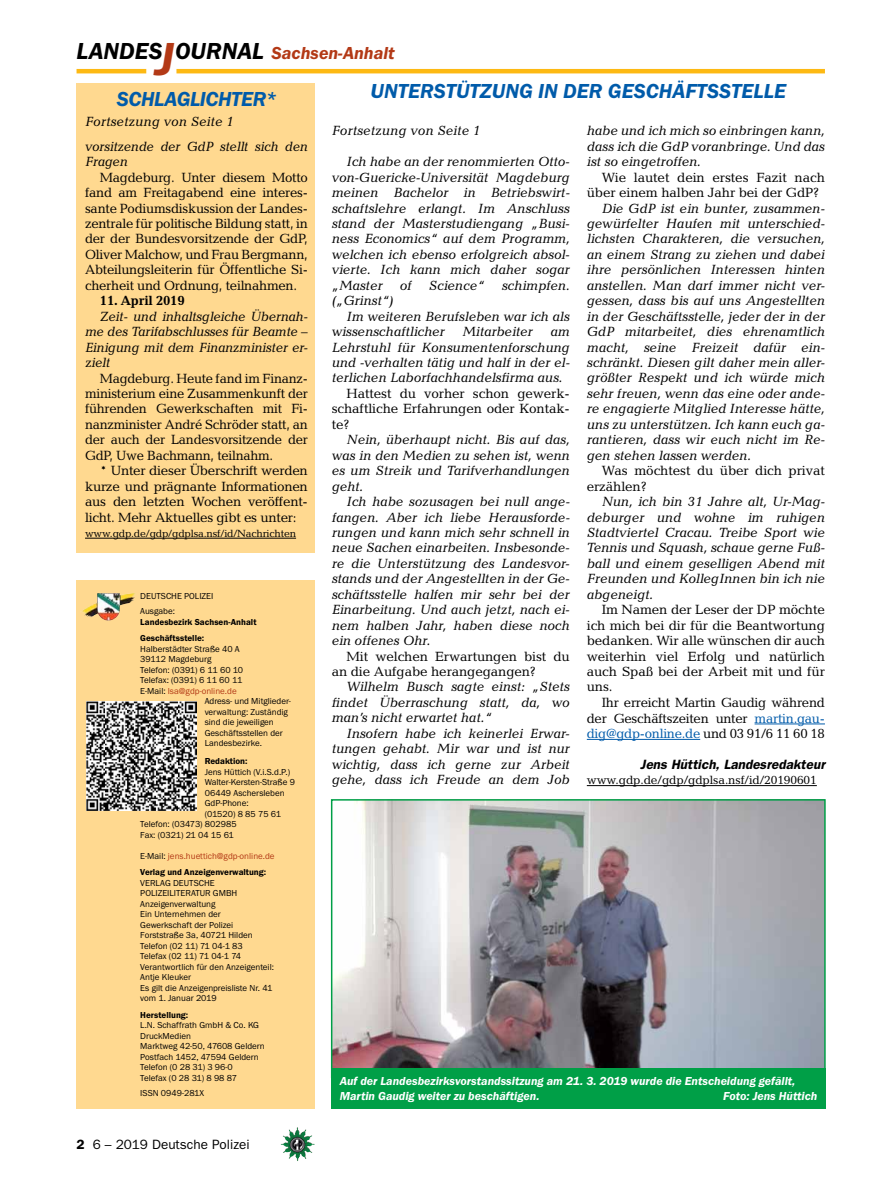
<style>
.page{position:relative;width:893px;height:1191px;background:#fff}
.page>*{position:absolute;margin:0;border:0;box-sizing:border-box;transform-origin:0 0}
.t1{font:italic 600 21px "Franklin Gothic Itc T";color:#005baa}
.t2{font:italic 600 21px "Franklin Gothic Itc T";letter-spacing:-.02em;color:#005baa}
.t3{font:italic 600 18px "Franklin Gothic Itc T";color:#b33916}
.t4{font:italic 13.5px/15.5px "Candida";letter-spacing:-.01em;color:#000;text-align:justify}
.t5{font:13.5px/15.5px "Candida";letter-spacing:-.01em;color:#000;text-align:justify}
.t6{font:italic 600 13.5px "Franklin Gothic";color:#000}
.t7{font:13.5px "Franklin Gothic";color:#000}
.t8{font:700 13.5px "Candida";letter-spacing:-.02em;color:#000}
.t9{font:italic 600 12px/15px "Franklin Gothic Itc T";color:#fff}
.t10{font:12px "Candida";letter-spacing:-.01em;color:#000}
.t11{font:10.5px "Candida";letter-spacing:-.02em;color:#000}
.t12{font:9px/10.5px "Franklin Gothic Itc T";color:#000}
.t13{font:600 9px/16.5px "Franklin Gothic Itc T";color:#000}
.t14{font:9px "Franklin Gothic Itc T";color:#b33916}
.s1{font-size:24px;color:#000}
.s2{font-size:48px}
.s3{color:#000}
.s4{font-weight:400}
.s5{font-weight:400;color:#b33916}
.s6{font-weight:600}
.s7{color:#005baa}
</style>
<div class="page">
<hr style="left:77px;top:69px;width:69px;height:4px;background:#fdb913">
<hr style="left:176px;top:69px;width:649px;height:4px;background:#fdb913">
<img style="left:281px;top:1128px;width:16px;height:24px">
<div style="left:77px;top:580px;width:238px;height:529px;background:#ffd990"></div>
<img style="left:82px;top:593px;width:53px;height:19px">
<img style="left:87px;top:701px;width:109px;height:110px">
<hr style="left:755px;top:723px;width:70px;height:1px;background:#005baa">
<hr style="left:587px;top:739px;width:113px;height:1px;background:#005baa">
<hr style="left:587px;top:785px;width:230px;height:1px;background:#000">
<img style="left:334px;top:802px;width:489px;height:266px">
<div style="left:331px;top:799px;width:495px;height:279px;border:2px solid #009f47"></div>
<div style="left:77px;top:83px;width:238px;height:469px;background:#ffd990"></div>
<hr style="left:85px;top:538px;width:211px;height:1px;background:#000">
<div style="left:331px;top:1068px;width:495px;height:41px;background:#009f47"></div>
<h2 class="t3" style="left:77px;top:42px;width:320px"><span class="s1">LANDES</span><span class="s2">J</span><span class="s1">OURNAL</span> Sachsen-Anhalt</h2>
<h1 class="t2" style="left:117px;top:87px;width:161px">Schlaglichter*</h1>
<p class="t4" style="left:85px;top:110px;width:224px;line-height:24.2px">Fortsetzung von Seite 1<br>vorsitzende der GdP stellt sich den</p>
<p class="t4" style="left:85px;top:154px;width:44px">Fragen</p>
<p class="t5" style="left:85px;top:169px;width:224px;text-indent:15px">Magdeburg. Unter diesem Motto fand am Freitagabend eine interes&shy;sante Podiumsdiskussion der Landes&shy;zentrale für politische Bildung statt, in der der Bundesvorsitzende der GdP, Oliver Malchow, und Frau Bergmann, Abteilungsleiterin für Öffentliche Si&shy;cherheit und Ordnung, teilnahmen.</p>
<p class="t8" style="left:100px;top:293px;width:86px">11. April 2019</p>
<p class="t4" style="left:85px;top:308px;width:224px;text-indent:15px">Zeit- und inhaltsgleiche Übernah&shy;me des Tarifabschlusses für Beamte – Einigung mit dem Finanzminister er&shy;zielt</p>
<p class="t5" style="left:85px;top:370px;width:224px;text-indent:15px">Magdeburg. Heute fand im Finanz&shy;ministerium eine Zusammenkunft der führenden Gewerkschaften mit Fi&shy;nanzminister André Schröder statt, an der auch der Landesvorsitzende der GdP, Uwe Bachmann, teilnahm.</p>
<p class="t5" style="left:85px;top:463px;width:224px;text-indent:15px">* Unter dieser Überschrift werden kurze und prägnante Informationen aus den letzten Wochen veröffent&shy;licht. Mehr Aktuelles gibt es unter:</p>
<p class="t11" style="left:85px;top:527px;width:213px">www.gdp.de/gdp/gdplsa.nsf/id/Nachrichten</p>
<p class="t12" style="left:140px;top:589px;width:75px;line-height:14.7px">DEUTSCHE POLIZEI<br>Ausgabe:</p>
<p class="t13" style="left:140px;top:613px;width:118px">Landesbezirk Sachsen-Anhalt<br>Geschäftsstelle:</p>
<p class="t12" style="left:140px;top:643px;width:101px">Halberstädter Straße 40 A</p>
<p class="t12" style="left:140px;top:653px;width:73px">39112 Magdeburg</p>
<p class="t12" style="left:140px;top:664px;width:104px">Telefon: (0391) 6 11 60 10</p>
<p class="t12" style="left:140px;top:674px;width:104px">Telefax: (0391) 6 11 60 11</p>
<p class="t14" style="left:140px;top:685px;width:98px"><span class="s3">E-Mail:</span> lsa@gdp-online.de</p>
<p class="t12" style="left:205px;top:695px;width:88px">Adress- und Mitglieder-</p>
<p class="t12" style="left:205px;top:706px;width:85px">verwaltung: Zuständig</p>
<p class="t12" style="left:205px;top:716px;width:71px">sind die jeweiligen</p>
<p class="t12" style="left:205px;top:727px;width:80px">Geschäftsstellen der</p>
<p class="t12" style="left:205px;top:737px;width:59px">Landesbezirke.</p>
<p class="t13" style="left:205px;top:752px;width:44px">Redaktion:</p>
<p class="t12" style="left:205px;top:766px;width:87px">Jens Hüttich (V.i.S.d.P.)</p>
<p class="t12" style="left:205px;top:776px;width:92px">Walter-Kersten-Straße 9</p>
<p class="t12" style="left:205px;top:787px;width:81px">06449 Aschersleben</p>
<p class="t12" style="left:205px;top:797px;width:46px">GdP-Phone:</p>
<p class="t12" style="left:205px;top:808px;width:78px">(01520) 8 85 75 61</p>
<p class="t12" style="left:140px;top:818px;width:98px">Telefon: (03473) 802985</p>
<p class="t12" style="left:140px;top:829px;width:95px">Fax: (0321) 21 04 15 61</p>
<p class="t13" style="left:140px;top:847px;width:136px"><span class="s4">E-Mail:</span> <span class="s5">jens.huettich@gdp-online.de<br></span>Verlag und Anzeigenverwaltung:</p>
<p class="t12" style="left:140px;top:877px;width:135px">VERLAG DEUTSCHE<br>POLIZEILITERATUR GMBH<br>Anzeigenverwaltung<br>Ein Unternehmen der<br>Gewerkschaft der Polizei<br>Forststraße 3a, 40721 Hilden<br>Telefon (02 11) 71 04-1 83<br>Telefax (02 11) 71 04-1 74<br>Verantwortlich für den Anzeigenteil:<br>Antje Kleuker<br>Es gilt die Anzeigenpreisliste Nr. 41 vom 1. Januar 2019</p>
<p class="t13" style="left:140px;top:1006px;width:50px">Herstellung:</p>
<p class="t12" style="left:140px;top:1019px;width:126px">L.N. Schaffrath GmbH &amp; Co. KG<br>DruckMedien<br>Marktweg 42-50, 47608 Geldern<br>Postfach 1452, 47594 Geldern<br>Telefon (0 28 31) 3 96-0<br>Telefax (0 28 31) 8 98 87</p>
<p class="t12" style="left:140px;top:1087px;width:65px">ISSN 0949-281X</p>
<p class="t7" style="left:77px;top:1136px;width:175px"><span class="s6">2</span> 6 – 2019 Deutsche Polizei</p>
<h1 class="t1" style="left:371px;top:79px;width:417px">Unterstützung in der Geschäftss telle</h1>
<p class="t4" style="left:332px;top:123px;width:150px">Fortsetzung von Seite 1</p>
<p class="t4" style="left:332px;top:154px;width:240px;text-indent:15px">Ich habe an der renommierten Otto&shy;von-Guericke-Universität Magdeburg meinen Bachelor in Betriebswirt&shy;schaftslehre erlangt. Im Anschluss stand der Masterstudiengang „Busi&shy;ness Economics“ auf dem Programm, welchen ich ebenso erfolgreich absol&shy;vierte. Ich kann mich daher sogar „Master</p>
<p class="t4" style="left:400px;top:277px;width:13px">of</p>
<p class="t4" style="left:429px;top:277px;width:57px">Science“</p>
<p class="t4" style="left:502px;top:277px;width:70px">schimpfen.</p>
<p class="t4" style="left:332px;top:293px;width:64px">(„Grinst“)</p>
<p class="t4" style="left:347px;top:308px;width:225px">Im weiteren Berufsleben war ich als</p>
<p class="t4" style="left:332px;top:324px;width:115px">wissenschaftlicher</p>
<p class="t4" style="left:462px;top:324px;width:72px">Mitarbeiter</p>
<p class="t4" style="left:332px;top:324px;width:240px;text-indent:219px">am Lehrstuhl für Konsumentenforschung und -verhalten tätig und half in der el&shy;terlichen Laborfachhandelsfirma aus.</p>
<p class="t5" style="left:332px;top:386px;width:240px;text-indent:15px">Hattest du vorher schon gewerk&shy;schaftliche Erfahrungen oder Kontak&shy;te?</p>
<p class="t4" style="left:332px;top:432px;width:240px;text-indent:15px">Nein, überhaupt nicht. Bis auf das, was in den Medien zu sehen ist, wenn es um Streik und Tarifverhandlungen geht.</p>
<p class="t4" style="left:332px;top:493px;width:240px;text-indent:15px">Ich habe sozusagen bei null ange&shy;fangen. Aber ich liebe Herausforde&shy;rungen und kann mich sehr schnell in neue Sachen einarbeiten. Insbesonde&shy;re die Unterstützung des Landesvor&shy;stands und der Angestellten in der Ge&shy;schäftsstelle halfen mir sehr bei der Einarbeitung. Und auch jetzt, nach ei&shy;nem halben Jahr, haben diese noch ein offenes Ohr.</p>
<p class="t5" style="left:332px;top:648px;width:240px;text-indent:15px">Mit welchen Erwartungen bist du an die Aufgabe herangegangen?</p>
<p class="t4" style="left:332px;top:679px;width:240px;text-indent:15px">Wilhelm Busch sagte einst: „Stets findet Überraschung statt, da, wo man’s nicht erwartet hat.“</p>
<p class="t4" style="left:332px;top:725px;width:240px;text-indent:15px">Insofern habe ich keinerlei Erwar&shy;tungen gehabt. Mir war und ist nur wichtig, dass ich gerne zur Arbeit gehe, dass ich Freude an dem Job</p>
<p class="t4" style="left:587px;top:123px;width:240px">habe und ich mich so einbringen kann, dass ich die GdP voranbringe. Und das ist so eingetroffen.</p>
<p class="t5" style="left:587px;top:169px;width:240px;text-indent:15px">Wie lautet dein erstes Fazit nach über einem halben Jahr bei der GdP?</p>
<p class="t4" style="left:587px;top:200px;width:240px;text-indent:15px">Die GdP ist ein bunter, zusammen&shy;gewürfelter Haufen mit unterschied&shy;lichsten Charakteren, die versuchen, an einem Strang zu ziehen und dabei ihre persönlichen Interessen hinten anstellen. Man darf immer nicht ver&shy;gessen, dass bis auf uns Angestellten in der Geschäftsstelle, jeder der in der GdP mitarbeitet, dies ehrenamtlich macht, seine Freizeit dafür ein&shy;schränkt. Diesen gilt daher mein aller&shy;größter Respekt und ich würde mich sehr freuen, wenn das eine oder ande&shy;re engagierte Mitglied Interesse hätte, uns zu unterstützen. Ich kann euch ga&shy;rantieren, dass wir euch nicht im Re&shy;gen stehen lassen werden.</p>
<p class="t5" style="left:587px;top:463px;width:240px;text-indent:15px">Was möchtest du über dich privat erzählen?</p>
<p class="t4" style="left:587px;top:493px;width:240px;text-indent:15px">Nun, ich bin 31 Jahre alt, Ur-Mag&shy;deburger und wohne im ruhigen Stadtviertel Cracau. Treibe Sport wie Tennis und Squash, schaue gerne Fuß&shy;ball und einem geselligen Abend mit Freunden und KollegInnen bin ich nie abgeneigt.</p>
<p class="t5" style="left:587px;top:602px;width:240px;text-indent:15px">Im Namen der Leser der DP möchte ich mich bei dir für die Beantwortung bedanken. Wir alle wünschen dir auch weiterhin viel Erfolg und natürlich auch Spaß bei der Arbeit mit und für uns.</p>
<p class="t5" style="left:587px;top:695px;width:240px;text-indent:15px">Ihr erreicht Martin Gaudig während der Geschäftszeiten unter <span class="s7">martin.gau&shy;dig@gdp-online.de</span> und 03 91/6 11 60 18</p>
<p class="t6" style="left:640px;top:756px;width:186px">Jens Hüttich, Landesredakteur</p>
<p class="t10" style="left:587px;top:773px;width:232px">www.gdp.de/gdp/gdplsa.nsf/id/20190601</p>
<p class="t9" style="left:340px;top:1072px;width:457px">Auf der Landesbezirksvorstandssitzung am 21. 3. 2019 wurde die Entscheidung gefällt,<br>Martin Gaudig weiter zu beschäftigen.</p>
<p class="t9" style="left:723px;top:1087px;width:96px">Foto: Jens Hüttich</p>
</div>
